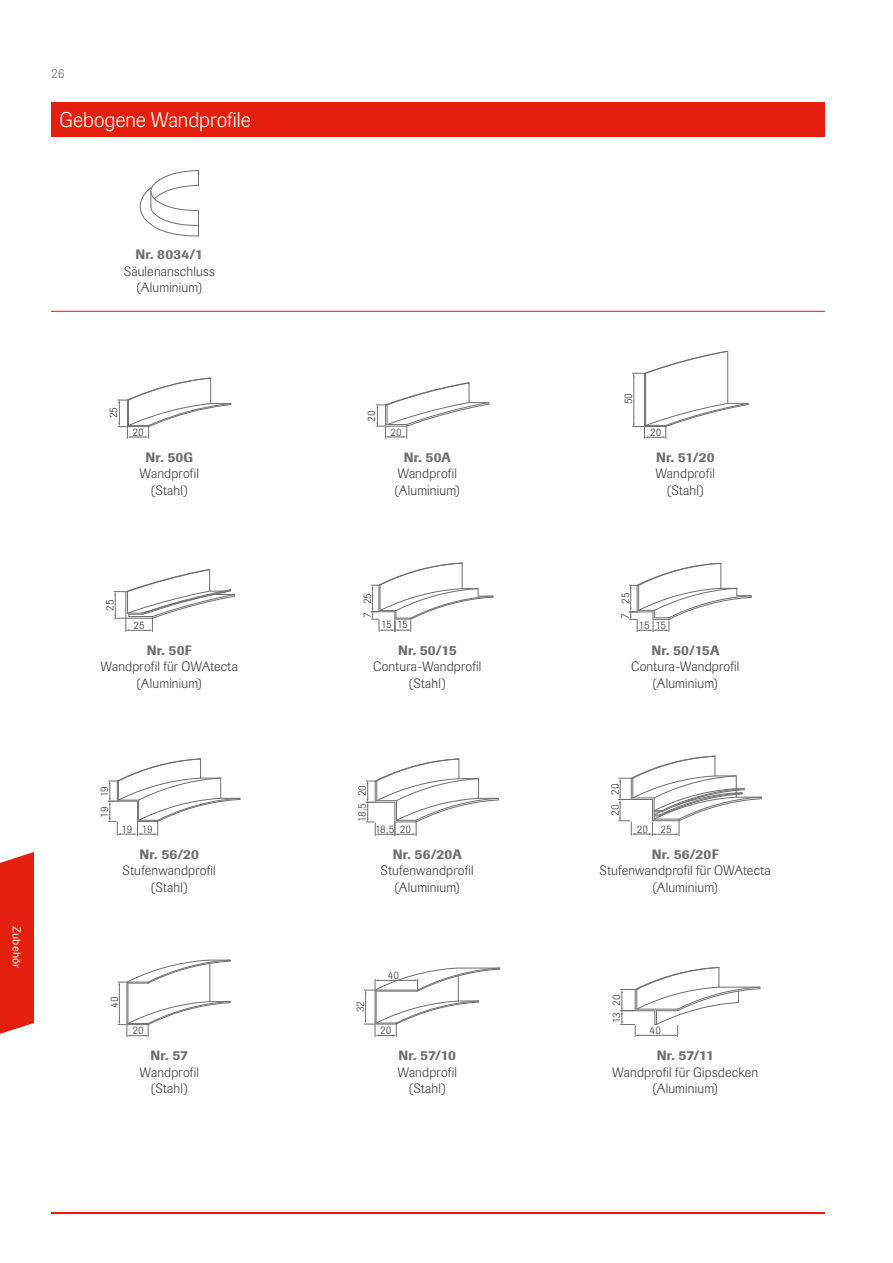
<style>
.page{position:relative;width:893px;height:1263px;background:#fff}
.page>*{position:absolute;margin:0;border:0;box-sizing:border-box;transform-origin:0 0}
.t1{font:300 21px "Imago Pro";letter-spacing:-.005em;color:#fff}
.t2{font:300 13.5px/16.5px "Imago Pro";letter-spacing:.01em;color:#3b3b3a;text-align:center}
.t3{font:500 13.5px "Imago Pro";letter-spacing:.01em;color:#6f6f6e}
.t4{font:300 13.5px "Imago Pro";color:#6f6f6e}
.t5{font:300 11.25px "Imago Pro";color:#3b3b3a}
.t6{font:11.25px "Imago Pro";letter-spacing:.015em;color:#fff}
</style>
<div class="page">
<div style="left:51px;top:102px;width:774px;height:34px;background:#e41f0d"></div>
<hr style="left:51px;top:1212px;width:774px;height:2px;background:#e41f0d">
<div style="left:0;top:852px;width:34px;height:182px;background:#e41f0d"></div>
<hr style="left:51px;top:311px;width:258px;height:1px;background:#e41f0d">
<hr style="left:309px;top:311px;width:258px;height:1px;background:#e41f0d">
<hr style="left:567px;top:311px;width:258px;height:1px;background:#e41f0d">
<svg style="left:140px;top:170px;width:59px;height:66px"></svg>
<svg style="left:118px;top:377px;width:114px;height:61px"></svg>
<svg style="left:376px;top:383px;width:113px;height:55px"></svg>
<svg style="left:632px;top:351px;width:116px;height:88px"></svg>
<svg style="left:114px;top:569px;width:121px;height:63px"></svg>
<svg style="left:371px;top:563px;width:122px;height:69px"></svg>
<svg style="left:629px;top:563px;width:122px;height:69px"></svg>
<svg style="left:108px;top:758px;width:133px;height:77px"></svg>
<svg style="left:366px;top:758px;width:133px;height:77px"></svg>
<svg style="left:619px;top:756px;width:143px;height:79px"></svg>
<svg style="left:118px;top:960px;width:113px;height:77px"></svg>
<svg style="left:364px;top:968px;width:136px;height:69px"></svg>
<svg style="left:620px;top:967px;width:140px;height:70px"></svg>
<p class="t4" style="left:51px;top:65px;width:15px">26</p>
<h1 class="t1" style="left:60px;top:106px;width:193px">Gebogene Wandprofile</h1>
<p class="t6" style="left:24px;top:926px;width:43px;rotate:90deg">Zubehör</p>
<p class="t3" style="left:136px;top:246px;width:69px">Nr. 8034/1</p>
<p class="t2" style="left:124px;top:262px;width:92px">Säulenanschluss (Aluminium)</p>
<p class="t5" style="left:106px;top:418px;width:13px;rotate:-90deg">25</p>
<p class="t5" style="left:132px;top:424px;width:13px">20</p>
<p class="t3" style="left:146px;top:448px;width:49px">Nr. 50G</p>
<p class="t2" style="left:140px;top:465px;width:61px">Wandprofil (Stahl)</p>
<p class="t5" style="left:102px;top:611px;width:13px;rotate:-90deg">25</p>
<p class="t5" style="left:134px;top:617px;width:13px">25</p>
<p class="t3" style="left:147px;top:641px;width:46px">Nr. 50F</p>
<p class="t2" style="left:101px;top:658px;width:139px">Wandprofil für OWAtecta (Aluminium)</p>
<p class="t5" style="left:97px;top:797px;width:12px;rotate:-90deg">19</p>
<p class="t5" style="left:97px;top:817px;width:12px;rotate:-90deg">19</p>
<p class="t5" style="left:121px;top:821px;width:33px">19 19</p>
<p class="t3" style="left:140px;top:845px;width:61px">Nr. 56/20</p>
<p class="t2" style="left:123px;top:862px;width:94px">Stufenwandprofil (Stahl)</p>
<p class="t5" style="left:107px;top:1008px;width:13px;rotate:-90deg">40</p>
<p class="t5" style="left:133px;top:1023px;width:13px">20</p>
<p class="t3" style="left:151px;top:1047px;width:39px">Nr. 57</p>
<p class="t2" style="left:140px;top:1064px;width:61px">Wandprofil (Stahl)</p>
<p class="t5" style="left:364px;top:422px;width:13px;rotate:-90deg">20</p>
<p class="t5" style="left:390px;top:424px;width:13px">20</p>
<p class="t3" style="left:404px;top:448px;width:49px">Nr. 50A</p>
<p class="t2" style="left:394px;top:465px;width:68px;text-align:left">Wandprofil (Aluminium)</p>
<p class="t5" style="left:360px;top:604px;width:13px;rotate:-90deg">25</p>
<p class="t5" style="left:360px;top:618px;width:7px;rotate:-90deg">7</p>
<p class="t5" style="left:621px;top:404px;width:13px;rotate:-90deg">50</p>
<p class="t5" style="left:650px;top:424px;width:13px">20</p>
<p class="t3" style="left:656px;top:448px;width:60px">Nr. 51/20</p>
<p class="t2" style="left:656px;top:465px;width:61px">Wandprofil (Stahl)</p>
<p class="t5" style="left:618px;top:604px;width:13px;rotate:-90deg">25</p>
<p class="t5" style="left:618px;top:619px;width:7px;rotate:-90deg">7</p>
<p class="t5" style="left:381px;top:617px;width:28px">15 15</p>
<p class="t5" style="left:639px;top:617px;width:29px">15 15</p>
<p class="t3" style="left:398px;top:641px;width:60px">Nr. 50/15</p>
<p class="t2" style="left:373px;top:658px;width:110px">Contura-Wandprofil (Stahl)</p>
<p class="t3" style="left:651px;top:641px;width:70px">Nr. 50/15A</p>
<p class="t2" style="left:631px;top:658px;width:110px">Contura-Wandprofil (Aluminium)</p>
<p class="t5" style="left:354px;top:796px;width:13px;rotate:-90deg">20</p>
<p class="t5" style="left:354px;top:822px;width:21px;rotate:-90deg">18,5</p>
<p class="t5" style="left:607px;top:795px;width:13px;rotate:-90deg">20</p>
<p class="t5" style="left:607px;top:816px;width:13px;rotate:-90deg">20</p>
<p class="t5" style="left:375px;top:821px;width:38px">18,5 20</p>
<p class="t5" style="left:637px;top:821px;width:37px">20 25</p>
<p class="t3" style="left:393px;top:845px;width:70px">Nr. 56/20A</p>
<p class="t2" style="left:381px;top:862px;width:94px">Stufenwandprofil (Aluminium)</p>
<p class="t3" style="left:652px;top:845px;width:68px">Nr. 56/20F</p>
<p class="t2" style="left:600px;top:862px;width:172px">Stufenwandprofil für OWAtecta (Aluminium)</p>
<p class="t5" style="left:388px;top:968px;width:13px">40</p>
<p class="t5" style="left:353px;top:1012px;width:13px;rotate:-90deg">32</p>
<p class="t5" style="left:609px;top:1006px;width:13px;rotate:-90deg">20</p>
<p class="t5" style="left:609px;top:1023px;width:12px;rotate:-90deg">13</p>
<p class="t5" style="left:380px;top:1023px;width:13px">20</p>
<p class="t5" style="left:650px;top:1023px;width:13px">40</p>
<p class="t3" style="left:398px;top:1047px;width:59px">Nr. 57/10</p>
<p class="t2" style="left:398px;top:1064px;width:61px">Wandprofil (Stahl)</p>
<p class="t3" style="left:657px;top:1047px;width:59px">Nr. 57/11</p>
<p class="t2" style="left:613px;top:1064px;width:147px">Wandprofil für Gipsdecken (Aluminium)</p>
</div>
